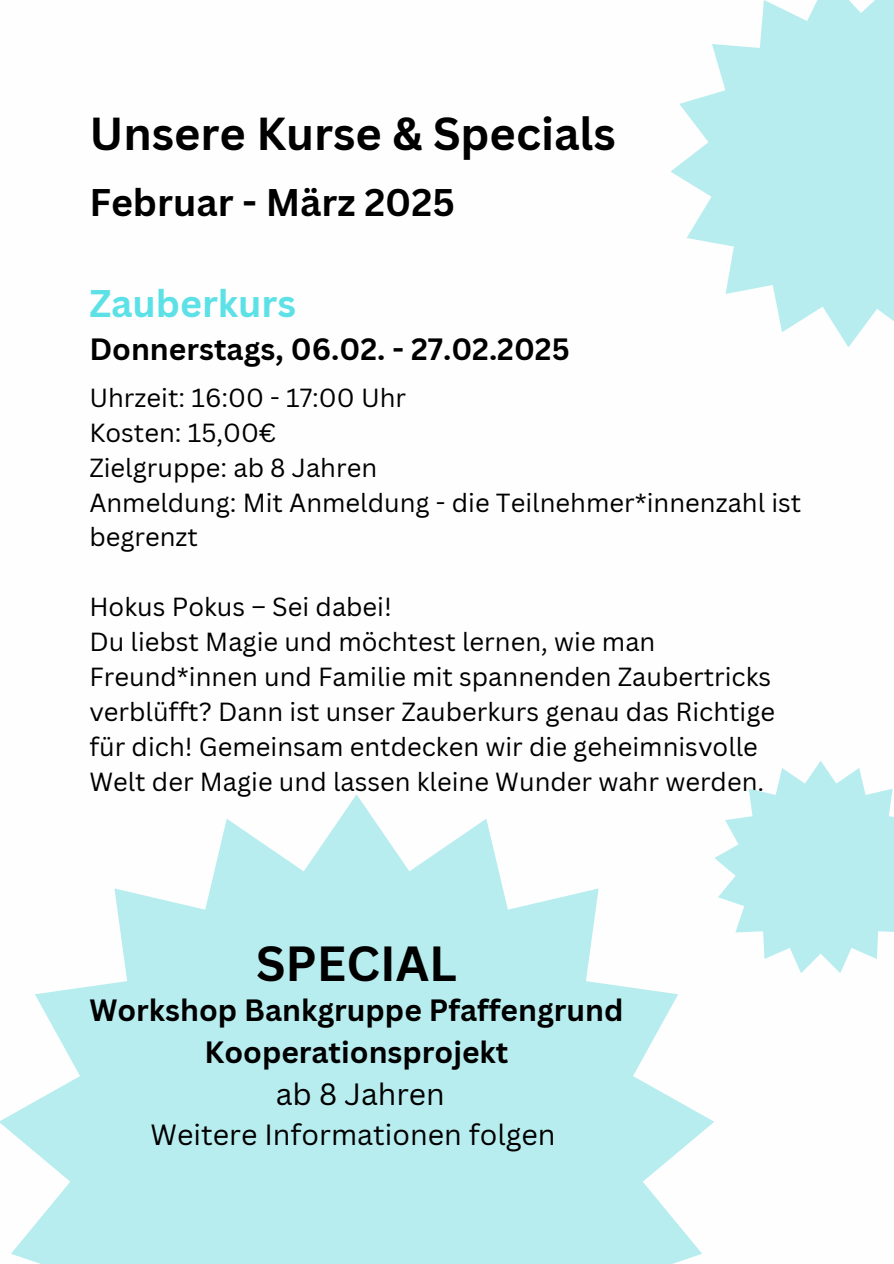
<style>
.page{position:relative;width:894px;height:1264px;background:#fff}
.page>*{position:absolute;margin:0;border:0;box-sizing:border-box;transform-origin:0 0}
.t1{font:700 48px "Canva Sans";color:#000}
.t2{font:700 45px "Canva Sans";color:#000}
.t3{font:700 37.5px "Canva Sans";color:#000}
.t4{font:700 37.5px "Canva Sans";color:#5ce1e6}
.t5{font:700 30px/42.2px "Canva Sans";color:#000;text-align:center}
.t6{font:28.5px "Canva Sans";color:#000}
.t7{font:25.5px/34.8px "Canva Sans";color:#000}
.s1{font-weight:400}
</style>
<div class="page">
<svg style="left:671px;top:0;width:222px;height:347px;fill:#b7edef"></svg>
<svg style="left:0;top:794px;width:714px;height:469px;fill:#b7edef"></svg>
<svg style="left:714px;top:761px;width:179px;height:212px"></svg>
<h2 class="t2" style="left:89px;top:102px;width:528px">Unsere Kurse &amp; Specials</h2>
<p class="t3" style="left:89px;top:176px;width:367px">Februar - März 2025</p>
<h3 class="t4" style="left:89px;top:277px;width:208px">Zauberkurs</h3>
<h3 class="t5" style="left:89px;top:327px;width:481px">Donnerstags, 06.02. - 27.02.2025</h3>
<h4 class="t7" style="left:89px;top:379px;width:318px">Uhrzeit: 16:00 - 17:00 Uhr</h4>
<p class="t7" style="left:89px;top:414px;width:188px">Kosten: 15,00€</p>
<p class="t7" style="left:89px;top:449px;width:289px">Zielgruppe: ab 8 Jahren</p>
<p class="t7" style="left:89px;top:484px;width:713px">Anmeldung: Mit Anmeldung - die Teilnehmer*innenzahl ist begrenzt</p>
<p class="t7" style="left:89px;top:589px;width:304px">Hokus Pokus – Sei dabei!</p>
<p class="t7" style="left:89px;top:624px;width:687px">Du liebst Magie und möchtest lernen, wie man Freund*innen und Familie mit spannenden Zaubertricks verblüfft? Dann ist unser Zauberkurs genau das Richtige für dich! Gemeinsam entdecken wir die geheimnisvolle Welt der Magie und lassen kleine Wunder wahr werden.</p>
<h5 class="t1" style="left:256px;top:930px;width:202px">SPECIAL</h5>
<h1 class="t5" style="left:89px;top:988px;width:535px">Workshop Bankgruppe Pfaffengrund<br>Kooperationsprojekt<br><span class="s1">ab 8 Jahren</span></h1>
<h1 class="t6" style="left:150px;top:1114px;width:406px">Weitere Informationen folgen</h1>
</div>
